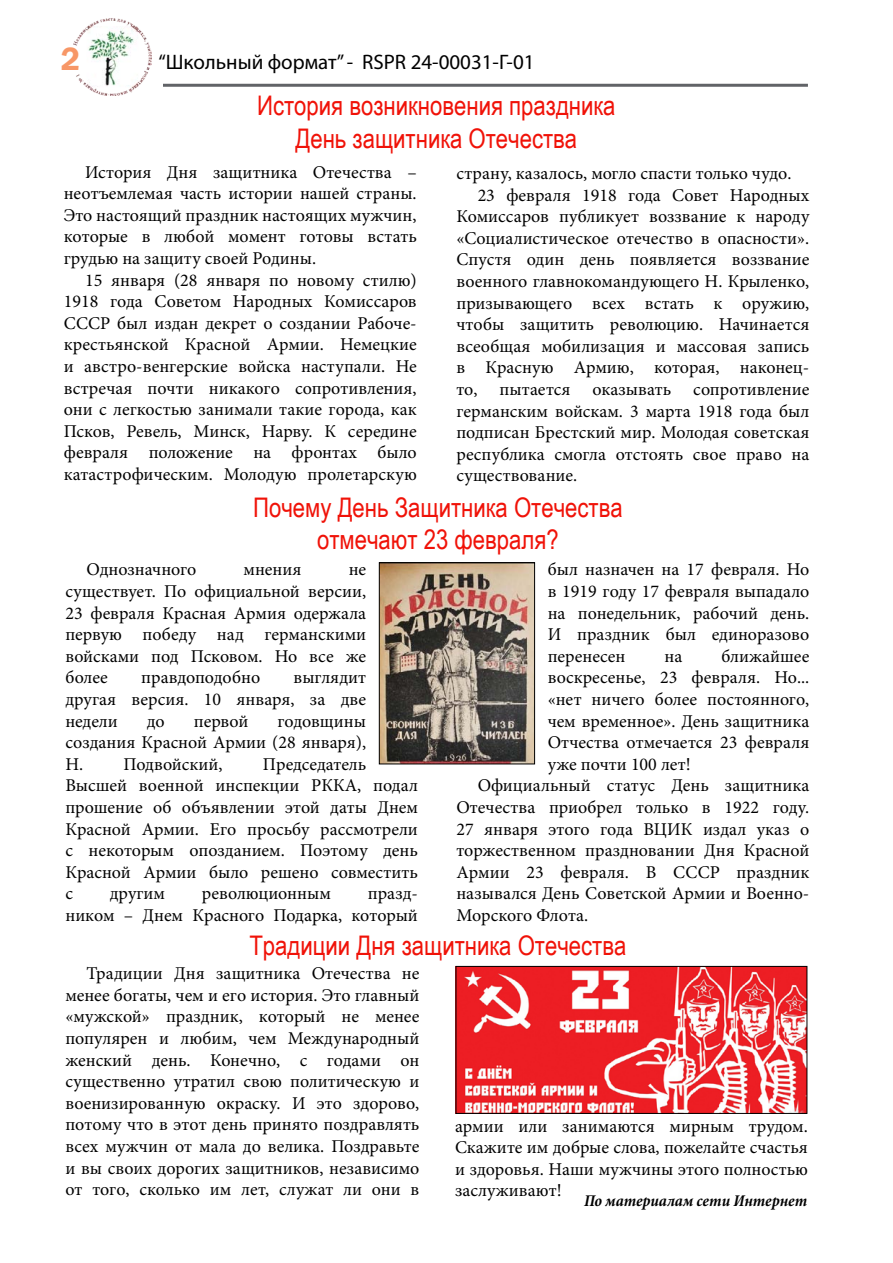
<style>
.page{position:relative;width:893px;height:1263px;background:#fff}
.page>*{position:absolute;margin:0;border:0;box-sizing:border-box;transform-origin:0 0}
.t1{font:600 33px "Franklin Gothic";color:#f79767}
.t2{font:27px/32.4px "Arial Narrow";color:#f01208;text-align:center}
.t3{font:21px "Myriad Pro";color:#000}
.t4{font:18px/21.6px "Minion Pro";color:#000;text-align:justify}
.t5{font:italic 700 condensed 16.5px "Minion Pro";color:#000}
</style>
<div class="page">
<img style="left:74px;top:18px;width:78px;height:78px">
<hr style="left:163px;top:84px;width:645px;height:3px;background:#616367">
<img style="left:381px;top:564px;width:152px;height:198px">
<div style="left:379px;top:562px;width:156px;height:202px;border:1px solid #000"></div>
<img style="left:458px;top:968px;width:347px;height:144px">
<div style="left:456px;top:966px;width:351px;height:148px;border:1px solid #000"></div>
<h1 class="t1" style="left:61px;top:39px;width:21px">2</h1>
<p class="t3" style="left:158px;top:49px;width:378px">“Школьный формат” - RSPR 24-00031-Г-01</p>
<h2 class="t2" style="left:257px;top:89px;width:360px">История возникновения праздника<br>День защитника Отечества</h2>
<p class="t4" style="left:64px;top:161px;width:354px;text-indent:21px">История Дня защитника Отечества – неотъемлемая часть истории нашей страны.<br>Это настоящий праздник настоящих мужчин, которые в любой момент готовы встать грудью на защиту своей Родины.</p>
<p class="t4" style="left:64px;top:269px;width:354px;text-indent:21px">15 января (28 января по новому стилю)<br>1918 года Советом Народных Комиссаров СССР был издан декрет о создании Рабоче&shy;крестьянской Красной Армии. Немецкие и австро-венгерские войска наступали. Не встречая почти никакого сопротивления, они с легкостью занимали такие города, как Псков, Ревель, Минск, Нарву. К середине февраля положение на фронтах было катастрофическим. Молодую пролетарскую</p>
<p class="t4" style="left:456px;top:162px;width:337px">страну, казалось, могло спасти только чудо.</p>
<p class="t4" style="left:478px;top:184px;width:333px">23 февраля 1918 года Совет Народных</p>
<p class="t4" style="left:456px;top:206px;width:354px">Комиссаров публикует воззвание к народу</p>
<p class="t4" style="left:456px;top:227px;width:354px">«Социалистическое отечество в опасности».</p>
<p class="t4" style="left:456px;top:249px;width:354px">Спустя один день появляется воззвание</p>
<p class="t4" style="left:456px;top:270px;width:354px">военного главнокомандующего Н. Крыленко,</p>
<p class="t4" style="left:456px;top:292px;width:354px">призывающего всех встать к оружию,</p>
<p class="t4" style="left:456px;top:314px;width:354px">чтобы защитить революцию. Начинается</p>
<p class="t4" style="left:456px;top:335px;width:354px">всеобщая мобилизация и массовая запись</p>
<p class="t4" style="left:456px;top:357px;width:354px">в Красную Армию, которая, наконец-</p>
<p class="t4" style="left:456px;top:378px;width:354px">то, пытается оказывать сопротивление</p>
<p class="t4" style="left:456px;top:400px;width:354px">германским войскам. 3 марта 1918 года был</p>
<p class="t4" style="left:456px;top:422px;width:354px">подписан Брестский мир. Молодая советская</p>
<p class="t4" style="left:456px;top:443px;width:354px">республика смогла отстоять свое право на</p>
<p class="t4" style="left:456px;top:465px;width:122px">существование.</p>
<h2 class="t2" style="left:253px;top:490px;width:371px">Почему День Защитника Отечества отмечают 23 февраля?</h2>
<p class="t4" style="left:548px;top:559px;width:263px">был назначен на 17 февраля. Но в 1919 году 17 февраля выпадало на понедельник, рабочий день.<br>И праздник был единоразово перенесен</p>
<p class="t4" style="left:87px;top:559px;width:111px">Однозначного</p>
<p class="t4" style="left:244px;top:559px;width:59px">мнения</p>
<p class="t4" style="left:65px;top:559px;width:302px;text-indent:283px">не существует. По официальной версии, 23 февраля Красная Армия одержала первую победу над германскими войсками под Псковом. Но все же более</p>
<p class="t4" style="left:665px;top:645px;width:19px">на</p>
<p class="t4" style="left:721px;top:645px;width:89px">ближайшее</p>
<p class="t4" style="left:548px;top:667px;width:263px">воскресенье, 23 февраля. Но...</p>
<p class="t4" style="left:548px;top:688px;width:263px">«нет ничего более постоянного,</p>
<p class="t4" style="left:548px;top:710px;width:263px">чем временное». День защитника</p>
<p class="t4" style="left:548px;top:732px;width:263px">Отчества отмечается 23 февраля</p>
<p class="t4" style="left:548px;top:753px;width:145px">уже почти 100 лет!</p>
<p class="t4" style="left:478px;top:775px;width:333px">Официальный статус День защитника</p>
<p class="t4" style="left:456px;top:796px;width:354px">Отечества приобрел только в 1922 году.</p>
<p class="t4" style="left:456px;top:818px;width:354px">27 января этого года ВЦИК издал указ о</p>
<p class="t4" style="left:456px;top:840px;width:354px">торжественном праздновании Дня Красной</p>
<p class="t4" style="left:456px;top:861px;width:354px">Армии 23 февраля. В СССР праздник</p>
<p class="t4" style="left:456px;top:883px;width:354px">назывался День Советской Армии и Военно-</p>
<p class="t4" style="left:456px;top:904px;width:133px">Морского Флота.</p>
<h2 class="t2" style="left:249px;top:928px;width:379px">Традиции Дня защитника Отечества</h2>
<p class="t4" style="left:65px;top:963px;width:356px;text-indent:21px">Традиции Дня защитника Отечества не менее богаты, чем и его история. Это главный «мужской» праздник, который не менее популярен и любим, чем Международный женский день. Конечно, с годами он существенно утратил свою политическую и военизированную окраску. И это здорово, потому что в этот день принято поздравлять всех мужчин от мала до велика. Поздравьте и вы своих дорогих защитников, независимо от того, сколько им лет, служат ли они в</p>
<p class="t4" style="left:141px;top:667px;width:120px">правдоподобно</p>
<p class="t4" style="left:65px;top:667px;width:302px;text-indent:228px">выглядит другая версия. 10 января, за две недели</p>
<p class="t4" style="left:147px;top:710px;width:19px">до</p>
<p class="t4" style="left:194px;top:710px;width:56px">первой</p>
<p class="t4" style="left:65px;top:710px;width:302px;text-indent:212px">годовщины создания Красной Армии (28 января), Н. Подвойский,</p>
<p class="t4" style="left:65px;top:753px;width:354px;text-align:left;text-indent:197px">Председатель<br>Высшей военной инспекции РККА, подал прошение об объявлении этой даты Днем<br>Красной Армии. Его просьбу рассмотрели с некоторым опозданием. Поэтому день<br>Красной Армии было решено совместить с</p>
<p class="t4" style="left:65px;top:883px;width:354px;text-align:right">празд-<br>ником – Днем Красного Подарка, который</p>
<p class="t4" style="left:110px;top:883px;width:57px">другим</p>
<p class="t4" style="left:202px;top:883px;width:131px">революционным</p>
<p class="t4" style="left:455px;top:1115px;width:354px">армии или занимаются мирным трудом.<br>Скажите им добрые слова, пожелайте счастья и здоровья. Наши мужчины этого полностью заслуживают!</p>
<p class="t5" style="left:584px;top:1190px;width:225px">По материалам сети Интернет</p>
</div>
